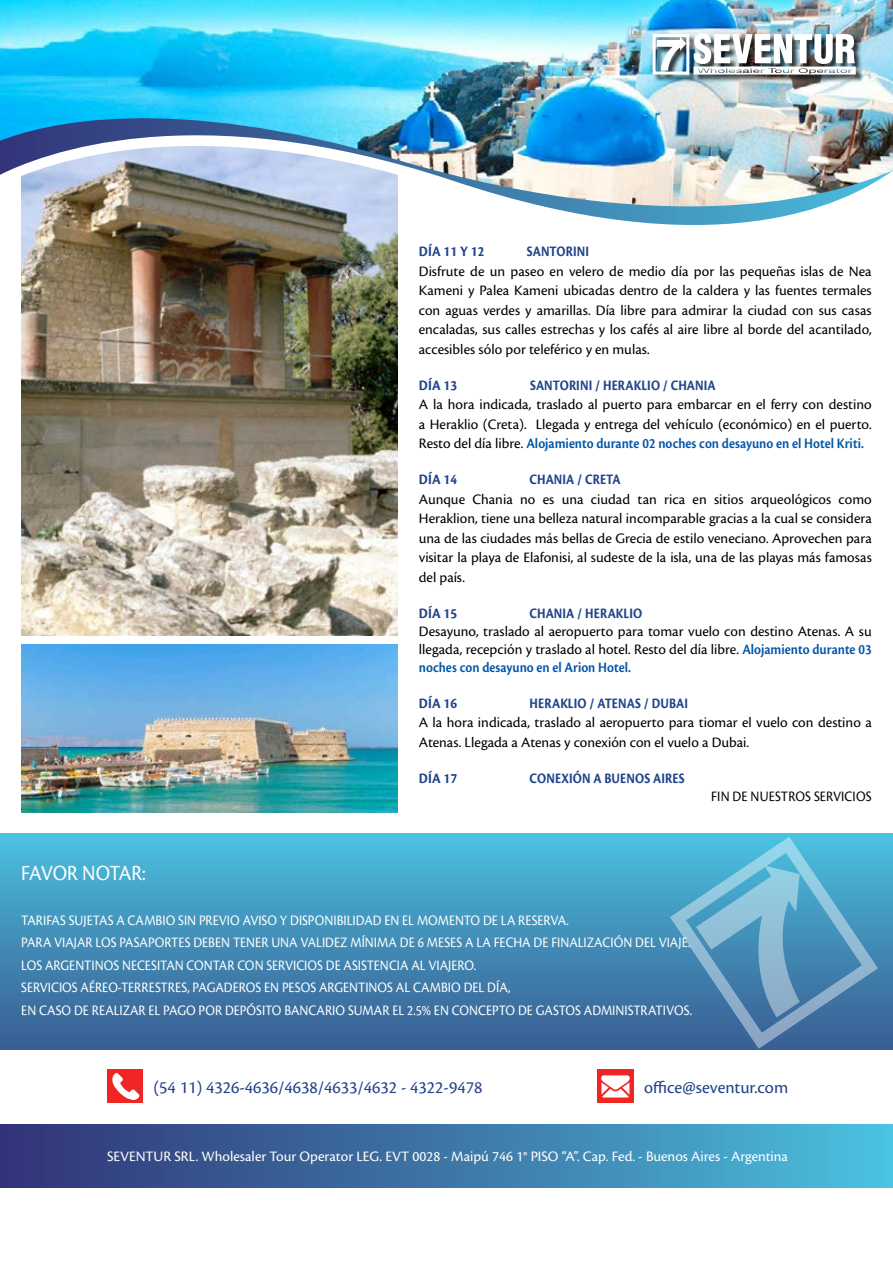
<style>
.page{position:relative;width:893px;height:1263px;background:#fff}
.page>*{position:absolute;margin:0;border:0;box-sizing:border-box;transform-origin:0 0}
.t1{font:22.5px "Cronos Pro";letter-spacing:-.03em;color:#fff;scale:.9 1}
.t2{font:18px "Cronos Pro";color:#20438b}
.t3{font:15px/19.5px "Cronos Pro";color:#000;text-align:justify}
.t4{font:15px/22.5px "Cronos Pro";color:#fff;scale:.9 1}
.t5{font:700 15px "Cronos Pro";letter-spacing:.01em;color:#20438b;scale:.85 1}
.t6{font:15px "Cronos Pro";color:#fff}
.t7{font:700 15px "Cronos Pro";letter-spacing:.01em;color:#20438b;scale:.9 1}
.t8{font:15px "Cronos Pro";color:#000;scale:.9 1}
.s1{font-weight:600;color:#0055a7}
</style>
<div class="page">
<img style="left:21px;top:307px;width:377px;height:329px">
<img style="left:21px;top:644px;width:377px;height:168px">
<img style="left:21px;top:267px;width:377px;height:40px">
<img style="left:21px;top:208px;width:794px;height:59px">
<img style="left:0;top:0;width:893px;height:208px">
<div style="left:653px;top:34px;width:211px;height:49px;background:#000;opacity:.77"></div>
<div style="left:653px;top:34px;width:36px;height:41px;border:3px solid #fff"></div>
<svg style="left:657px;top:37px;width:29px;height:33px"></svg>
<img style="left:694px;top:33px;width:162px;height:42px">
<div style="left:0;top:833px;width:893px;height:216px;background:linear-gradient(to bottom,#4bc1e0,#395d92)"></div>
<svg style="left:670px;top:836px;width:208px;height:213px"></svg>
<div style="left:0;top:1125px;width:893px;height:62px;background:linear-gradient(to right,#313174,#4bbfdd)"></div>
<div style="left:597px;top:1069px;width:37px;height:34px;background:#ef2623"></div>
<svg style="left:601px;top:1075px;width:29px;height:22px"></svg>
<div style="left:107px;top:1069px;width:36px;height:34px;background:#ef2623"></div>
<svg style="left:112px;top:1073px;width:28px;height:27px"></svg>
<p class="t7" style="left:419px;top:243px;width:74px">DÍA 11 Y 12</p>
<p class="t5" style="left:527px;top:243px;width:75px">SANTORINI</p>
<p class="t3" style="left:419px;top:261px;width:454px">Disfrute de un paseo en velero de medio día por las pequeñas islas de Nea Kameni y Palea Kameni ubicadas dentro de la caldera y las fuentes termales con aguas verdes y amarillas. Día libre para admirar la ciudad con sus casas encaladas, sus calles estrechas y los cafés al aire libre al borde del acantilado, accesibles sólo por teleférico y en mulas.</p>
<p class="t7" style="left:419px;top:376px;width:44px">DÍA 13</p>
<p class="t5" style="left:530px;top:376px;width:10px">SANTORINI</p>
<p class="t5" style="left:595px;top:376px;width:29px">/ HERAK</p>
<p class="t5" style="left:641px;top:376px;width:63px">LIO / CHANIA</p>
<p class="t3" style="left:419px;top:395px;width:454px">A la hora indicada, traslado al puerto para embarcar en el ferry con destino a Heraklio (Creta). Llegada y entrega del vehículo (económico) en el puerto.<br>Resto del día libre. <span class="s1">Alojamiento durante 02 noches con desayuno en el Hotel Kriti.</span></p>
<p class="t7" style="left:419px;top:471px;width:44px">DÍA 14</p>
<p class="t5" style="left:530px;top:471px;width:109px">CHANIA / CRETA</p>
<p class="t3" style="left:419px;top:489px;width:454px">Aunque Chania no es una ciudad tan rica en sitios arqueológicos como Heraklion, tiene una belleza natural incomparable gracias a la cual se considera una de las ciudades más bellas de Grecia de estilo veneciano. Aprovechen para visitar la playa de Elafonisi, al sudeste de la isla, una de las playas más famosas del país.</p>
<p class="t7" style="left:419px;top:604px;width:44px">DÍA 15</p>
<p class="t5" style="left:530px;top:604px;width:134px">CHANIA / HERAKLIO</p>
<p class="t3" style="left:419px;top:622px;width:454px;line-height:18px">Desayuno, traslado al aeropuerto para tomar vuelo con destino Atenas. A su llegada, recepción y traslado al hotel. Resto del día libre. <span class="s1">Alojamiento durante 03 noches con desayuno en el Arion Hotel.</span></p>
<p class="t7" style="left:419px;top:694px;width:44px">DÍA 16</p>
<p class="t5" style="left:530px;top:694px;width:188px">HERAKLIO / ATENAS / DUBAI</p>
<p class="t3" style="left:419px;top:713px;width:454px">A la hora indicada, traslado al aeropuerto para tiomar el vuelo con destino a<br>Atenas. Llegada a Atenas y conexión con el vuelo a Dubai.</p>
<p class="t7" style="left:419px;top:769px;width:44px">DÍA 17</p>
<p class="t5" style="left:530px;top:769px;width:184px">CONEXIÓN A BUENOS AIRES</p>
<p class="t8" style="left:711px;top:787px;width:53px">fin denuestros</p>
<p class="t8" style="left:814px;top:787px;width:38px">servicios</p>
<h1 class="t1" style="left:21px;top:860px;width:140px">FAVOR NOTAR:</h1>
<p class="t4" style="left:21px;top:909px;width:747px">TARIFAS SUJETAS A CAMBIO SIN PREVIO AVISO Y DISPONIBILIDAD EN EL MOMENTO DE LA RESERVA.<br>PARA VIAJAR LOS PASAPORTES DEBEN TENER UNA VALIDEZ MÍNIMA DE 6 MESES A LA FECHA DE FINALIZACIÓN DEL VIAJE.<br>LOS ARGENTINOS NECESITAN CONTAR CON SERVICIOS DE ASISTENCIA AL VIAJERO.<br>SERVICIOS AÉREO-TERRESTRES, PAGADEROS EN PESOS ARGENTINOS AL CAMBIO DEL DÍA,<br>EN CASO DE REALIZAR EL PAGO POR DEPÓSITO BANCARIO SUMAR EL 2.5% EN CONCEPTO DE GASTOS ADMINISTRATIVOS.</p>
<p class="t2" style="left:153px;top:1077px;width:331px">(54 11) 4326-4636/4638/4633/4632 - 4322-9478</p>
<p class="t2" style="left:644px;top:1077px;width:146px">office@seventur.com</p>
<p class="t6" style="left:107px;top:1148px;width:682px">SEVENTUR SRL. Wholesaler Tour Operator LEG. EVT 0028 - Maipú 746 1° PISO “A”. Cap. Fed. - Buenos Aires - Argentina</p>
</div>
